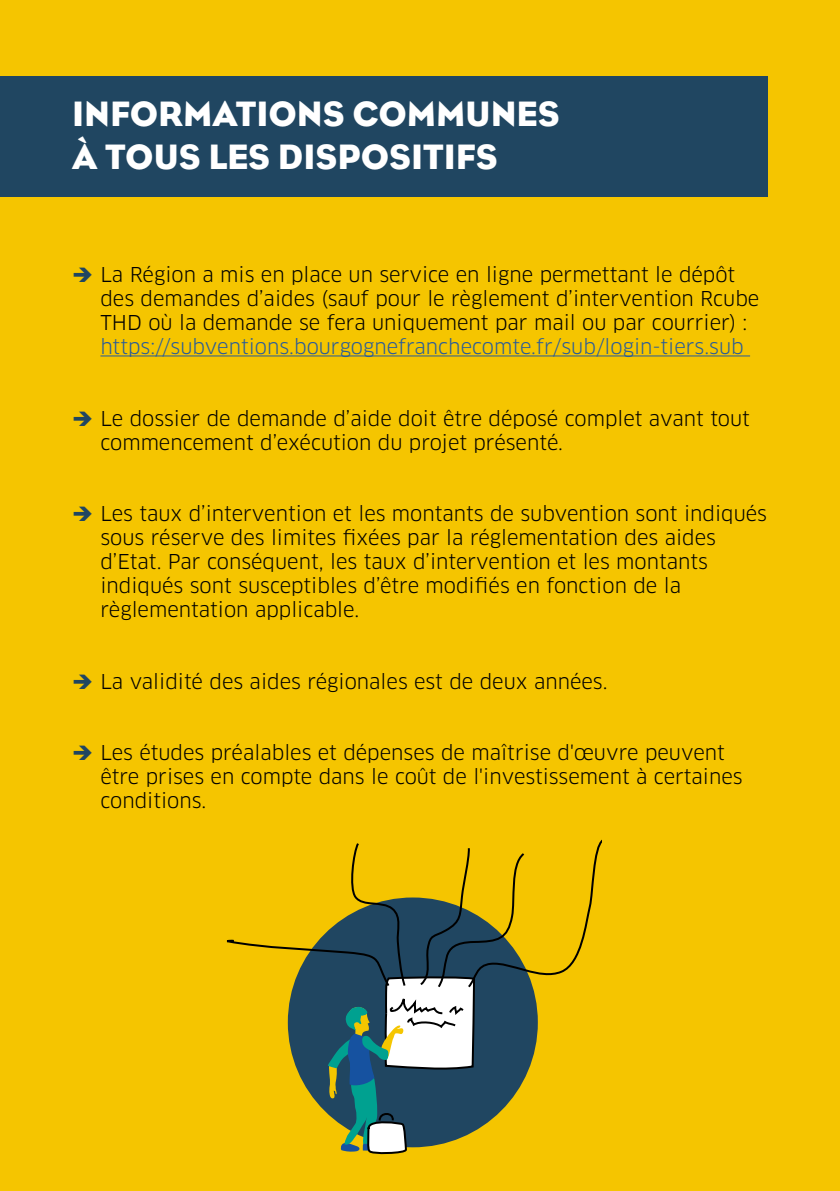
<style>
.page{position:relative;width:840px;height:1191px;background:#fff}
.page>*{position:absolute;margin:0;border:0;box-sizing:border-box;transform-origin:0 0}
.t1{font:36px/43.2px "Eagle";color:#fff}
.t2{font:20px/24px "Clan Pro";color:#000}
.t3{font:20px "Clan Pro";color:#275b9b}
</style>
<div class="page">
<div style="left:0;top:0;width:839px;height:1191px;background:#f5c500"></div>
<div style="left:288px;top:897px;width:249px;height:250px;background:#204661;border-radius:50%"></div>
<div style="left:0;top:76px;width:767px;height:120px;background:#204661"></div>
<hr style="left:100px;top:355px;width:649px;height:1px;background:#275b9b">
<svg style="left:227px;top:840px;width:374px;height:190px"></svg>
<svg style="left:323px;top:976px;width:152px;height:178px"></svg>
<h1 class="t1" style="left:72px;top:92px;width:489px">INFORMATIONS COMMUNES<br>À TOUS LES DISPOSITIFS</h1>
<p class="t2" style="left:100px;top:262px;width:660px">La Région a mis en place un service en ligne permettant le dépôt des demandes d’aides (sauf pour le règlement d’intervention Rcube<br>THD où la demande se fera uniquement par mail ou par courrier) :</p>
<p class="t3" style="left:100px;top:335px;width:644px">https://subventions.bourgognefranchecomte.fr/sub/login-tiers.sub</p>
<p class="t2" style="left:100px;top:406px;width:650px">Le dossier de demande d’aide doit être déposé complet avant tout commencement d’exécution du projet présenté.</p>
<p class="t2" style="left:100px;top:502px;width:667px">Les taux d’intervention et les montants de subvention sont indiqués sous réserve des limites fixées par la réglementation des aides d’Etat. Par conséquent, les taux d’intervention et les montants indiqués sont susceptibles d’être modifiés en fonction de la règlementation applicable.</p>
<p class="t2" style="left:100px;top:669px;width:508px">La validité des aides régionales est de deux années.</p>
<p class="t2" style="left:100px;top:741px;width:643px">Les études préalables et dépenses de maîtrise d'œuvre peuvent être prises en compte dans le coût de l'investissement à certaines conditions.</p>
</div>
